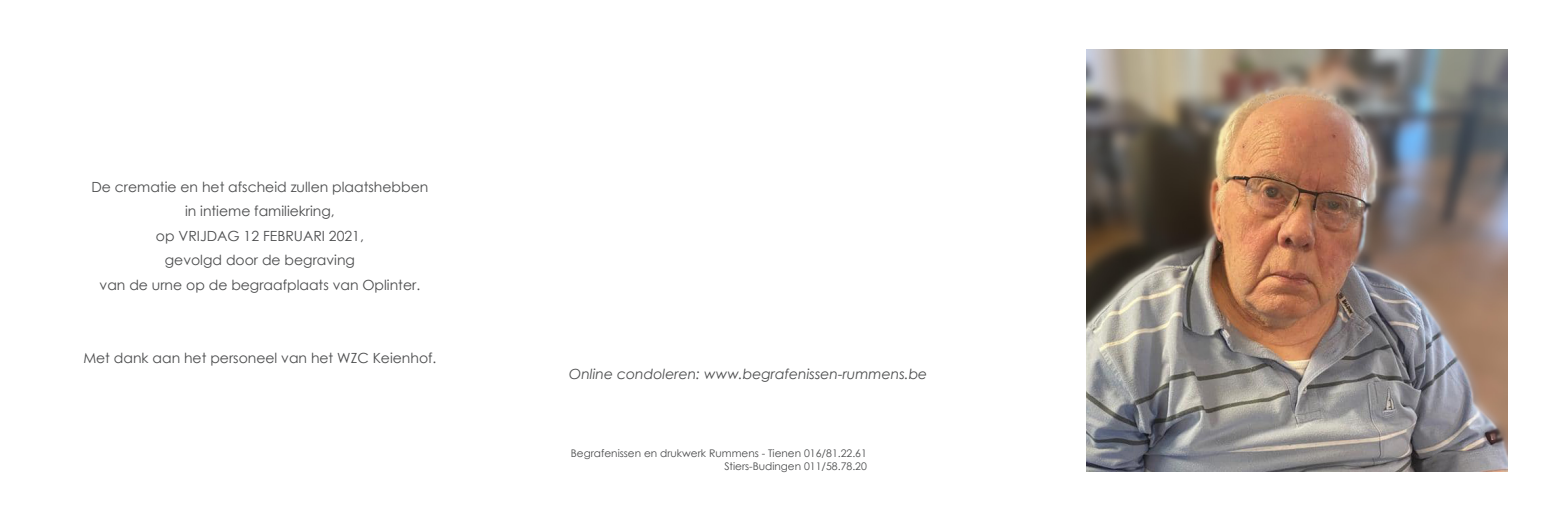
<style>
.page{position:relative;width:1558px;height:521px;background:#fff}
.page>*{position:absolute;margin:0;border:0;box-sizing:border-box;transform-origin:0 0}
.t1{font:14px/24.5px "Century Gothic";color:#4b4c4d;text-align:center}
.t2{font:italic 14px "Century Gothic";color:#4b4c4d}
.t3{font:10.5px "Century Gothic";color:#4b4c4d}
</style>
<div class="page">
<img style="left:1086px;top:50px;width:421px;height:421px">
<p class="t1" style="left:91px;top:174px;width:338px">De crematie en het afscheid zullen plaatshebben</p>
<p class="t1" style="left:185px;top:199px;width:151px">in intieme familiekring,</p>
<p class="t1" style="left:156px;top:223px;width:209px">op VRIJDAG 12 FEBRUARI 2021,</p>
<p class="t1" style="left:100px;top:248px;width:322px">gevolgd door de begraving<br>van de urne op de begraafplaats van Oplinter.</p>
<p class="t1" style="left:83px;top:345px;width:355px">Met dank aan het personeel van het WZC Keienhof.</p>
<p class="t2" style="left:569px;top:364px;width:360px">Online condoleren: www.begrafenissen-rummens.be</p>
<p class="t3" style="left:571px;top:446px;width:297px">Begrafenissen en drukwerk Rummens - Tienen 016/81.22.61</p>
<p class="t3" style="left:724px;top:459px;width:144px">Stiers-Budingen 011/58.78.20</p>
</div>
